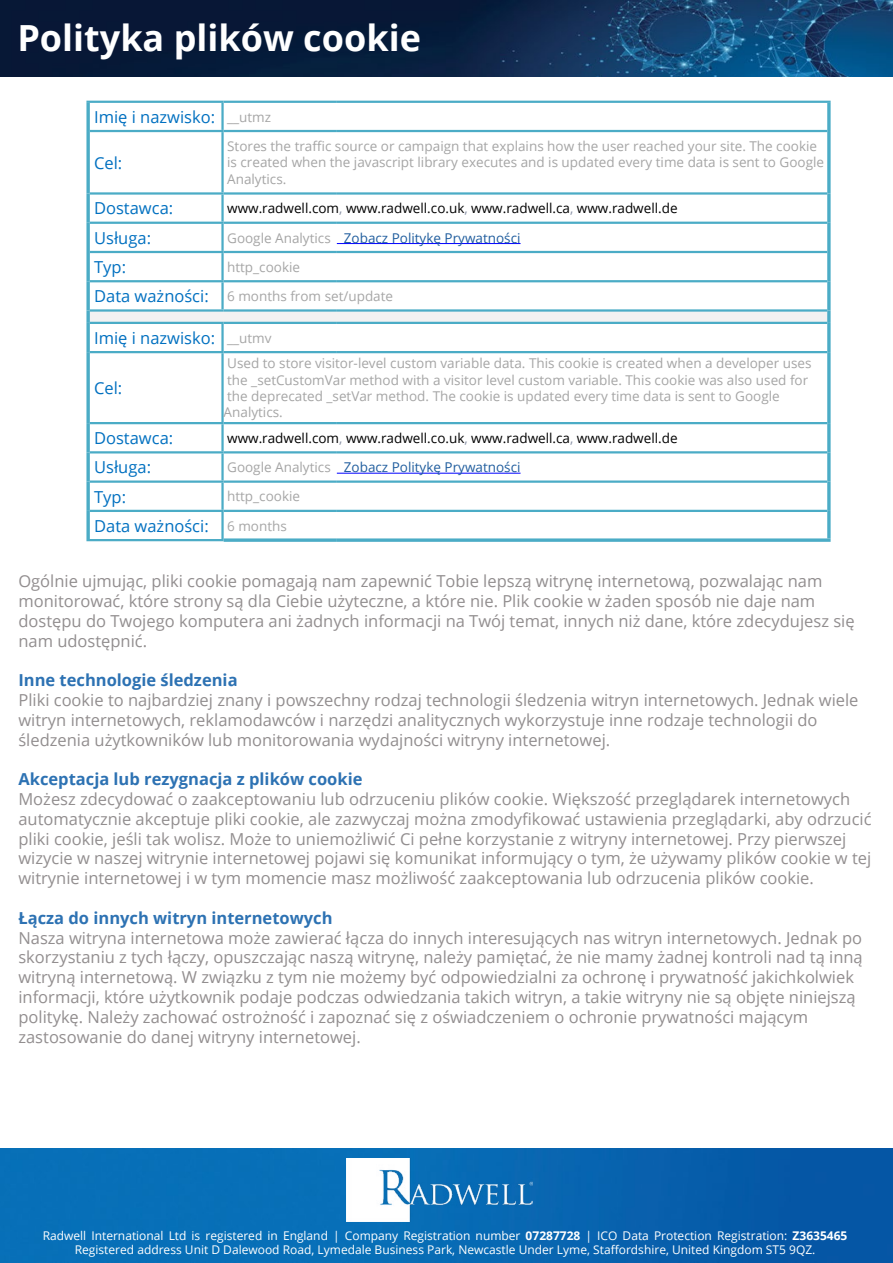
<style>
.page{position:relative;width:893px;height:1263px;background:#fff}
.page>*{position:absolute;margin:0;border:0;box-sizing:border-box;transform-origin:0 0}
.t1{font:700 36px "Open Sans";color:#fff}
.t2{font:16.5px/19.8px "Open Sans";color:#928e8f}
.t3{font:16.5px "Open Sans";color:#0070c0}
.t4{font:700 16.5px "Open Sans";color:#2d72b3}
.t5{font:13.5px/16.2px "Open Sans";color:#a5a5a5}
.t6{font:13.5px "Open Sans";color:#000}
.t7{font:13.5px "Open Sans";color:#215e9e}
.t8{font:13.5px "Open Sans";color:#a6a6a6}
.t9{font:12px/14.4px "Open Sans";color:#fff;text-align:center}
.s1{font-size:13.5px;color:#a6a6a6}
.s2{color:#8b93a7}
.s3{color:#a5a5a5}
.s4{font-weight:700}
</style>
<div class="page">
<img style="left:0;top:1148px;width:893px;height:115px">
<img style="left:346px;top:1158px;width:186px;height:64px">
<img style="left:0;top:0;width:893px;height:77px">
<svg style="left:90px;top:129px;width:737px;height:381px"></svg>
<div style="left:88px;top:310px;width:741px;height:13px;background:#f2f2f2"></div>
<svg style="left:827px;top:103px;width:4px;height:28px"></svg>
<svg style="left:827px;top:131px;width:4px;height:62px"></svg>
<svg style="left:827px;top:193px;width:4px;height:30px"></svg>
<svg style="left:827px;top:223px;width:4px;height:29px"></svg>
<svg style="left:827px;top:252px;width:4px;height:29px"></svg>
<svg style="left:827px;top:281px;width:4px;height:29px"></svg>
<svg style="left:86px;top:310px;width:4px;height:13px"></svg>
<svg style="left:827px;top:310px;width:4px;height:13px"></svg>
<svg style="left:86px;top:103px;width:4px;height:28px"></svg>
<svg style="left:86px;top:323px;width:4px;height:29px"></svg>
<hr style="left:221px;top:103px;width:3px;height:27px;background:#4bacc6">
<hr style="left:221px;top:324px;width:3px;height:27px;background:#4bacc6">
<svg style="left:86px;top:131px;width:4px;height:62px"></svg>
<svg style="left:86px;top:352px;width:4px;height:71px"></svg>
<hr style="left:221px;top:132px;width:3px;height:60px;background:#4bacc6">
<hr style="left:221px;top:353px;width:3px;height:69px;background:#4bacc6">
<svg style="left:827px;top:323px;width:4px;height:29px"></svg>
<hr style="left:224px;top:101px;width:112px;height:2px;background:#4bacc6">
<hr style="left:336px;top:101px;width:495px;height:2px;background:#4bacc6">
<hr style="left:224px;top:130px;width:112px;height:2px;background:#4bacc6">
<hr style="left:336px;top:130px;width:491px;height:2px;background:#4bacc6">
<hr style="left:224px;top:192px;width:112px;height:3px;background:#4bacc6">
<hr style="left:336px;top:192px;width:491px;height:3px;background:#4bacc6">
<hr style="left:224px;top:222px;width:112px;height:2px;background:#4bacc6">
<hr style="left:336px;top:222px;width:491px;height:2px;background:#4bacc6">
<hr style="left:224px;top:251px;width:112px;height:2px;background:#4bacc6">
<hr style="left:336px;top:251px;width:491px;height:2px;background:#4bacc6">
<hr style="left:224px;top:280px;width:112px;height:2px;background:#4bacc6">
<hr style="left:336px;top:280px;width:491px;height:2px;background:#4bacc6">
<hr style="left:224px;top:309px;width:112px;height:3px;background:#4bacc6">
<hr style="left:336px;top:309px;width:491px;height:3px;background:#4bacc6">
<hr style="left:224px;top:322px;width:112px;height:2px;background:#4bacc6">
<hr style="left:336px;top:322px;width:491px;height:2px;background:#4bacc6">
<svg style="left:86px;top:193px;width:4px;height:30px"></svg>
<svg style="left:86px;top:423px;width:4px;height:29px"></svg>
<hr style="left:221px;top:195px;width:3px;height:27px;background:#4bacc6">
<hr style="left:221px;top:424px;width:3px;height:27px;background:#4bacc6">
<svg style="left:86px;top:223px;width:4px;height:29px"></svg>
<svg style="left:86px;top:452px;width:4px;height:30px"></svg>
<hr style="left:221px;top:224px;width:3px;height:27px;background:#4bacc6">
<hr style="left:221px;top:453px;width:3px;height:27px;background:#4bacc6">
<hr style="left:224px;top:351px;width:112px;height:2px;background:#4bacc6">
<hr style="left:336px;top:351px;width:491px;height:2px;background:#4bacc6">
<svg style="left:827px;top:352px;width:4px;height:71px"></svg>
<svg style="left:86px;top:252px;width:4px;height:29px"></svg>
<svg style="left:86px;top:482px;width:4px;height:29px"></svg>
<hr style="left:221px;top:253px;width:3px;height:27px;background:#4bacc6">
<hr style="left:221px;top:483px;width:3px;height:27px;background:#4bacc6">
<svg style="left:827px;top:423px;width:4px;height:29px"></svg>
<svg style="left:86px;top:281px;width:4px;height:29px"></svg>
<svg style="left:86px;top:511px;width:4px;height:28px"></svg>
<hr style="left:224px;top:422px;width:112px;height:2px;background:#4bacc6">
<hr style="left:336px;top:422px;width:491px;height:2px;background:#4bacc6">
<hr style="left:221px;top:282px;width:3px;height:27px;background:#4bacc6">
<hr style="left:221px;top:512px;width:3px;height:27px;background:#4bacc6">
<hr style="left:224px;top:451px;width:112px;height:2px;background:#4bacc6">
<hr style="left:336px;top:451px;width:491px;height:2px;background:#4bacc6">
<svg style="left:827px;top:452px;width:4px;height:30px"></svg>
<hr style="left:224px;top:480px;width:112px;height:3px;background:#4bacc6">
<hr style="left:336px;top:480px;width:491px;height:3px;background:#4bacc6">
<svg style="left:827px;top:482px;width:4px;height:29px"></svg>
<hr style="left:224px;top:510px;width:112px;height:2px;background:#4bacc6">
<hr style="left:336px;top:510px;width:491px;height:2px;background:#4bacc6">
<svg style="left:224px;top:538px;width:112px;height:4px"></svg>
<svg style="left:336px;top:538px;width:495px;height:4px;background:#66b8ce"></svg>
<svg style="left:827px;top:511px;width:4px;height:27px"></svg>
<hr style="left:86px;top:101px;width:138px;height:2px;background:#4bacc6">
<hr style="left:90px;top:130px;width:134px;height:2px;background:#4bacc6">
<hr style="left:90px;top:192px;width:134px;height:3px;background:#4bacc6">
<hr style="left:90px;top:222px;width:134px;height:2px;background:#4bacc6">
<hr style="left:90px;top:251px;width:134px;height:2px;background:#4bacc6">
<hr style="left:90px;top:280px;width:134px;height:2px;background:#4bacc6">
<hr style="left:90px;top:309px;width:134px;height:3px;background:#4bacc6">
<hr style="left:90px;top:322px;width:134px;height:2px;background:#4bacc6">
<hr style="left:90px;top:351px;width:134px;height:2px;background:#4bacc6">
<hr style="left:90px;top:422px;width:134px;height:2px;background:#4bacc6">
<hr style="left:90px;top:451px;width:134px;height:2px;background:#4bacc6">
<hr style="left:90px;top:480px;width:134px;height:3px;background:#4bacc6">
<hr style="left:90px;top:510px;width:134px;height:2px;background:#4bacc6">
<hr style="left:86px;top:539px;width:138px;height:2px;background:#4bacc6">
<hr style="left:337px;top:243px;width:184px;height:1px;background:#00f">
<hr style="left:337px;top:473px;width:184px;height:1px;background:#00f">
<h1 class="t1" style="left:17px;top:12px;width:405px">Polityka plików cookie</h1>
<p class="t3" style="left:94px;top:105px;width:179px">Imię i nazwisko: <span class="s1">__utmz</span></p>
<p class="t3" style="left:94px;top:151px;width:30px">Cel:</p>
<p class="t5" style="left:227px;top:138px;width:598px">Stores the traffic source or campaign that explains how the user reached your site. The cookie is created when the javascript library executes and is updated every time data is sent to Google<br>Analytics.</p>
<p class="t3" style="left:94px;top:197px;width:81px">Dostawca:</p>
<p class="t6" style="left:227px;top:199px;width:452px">www.radwell.com<span class="s2">,</span> www.radwell.co.uk<span class="s2">,</span> www.radwell.ca<span class="s2">,</span> www.radwell.de</p>
<p class="t3" style="left:94px;top:226px;width:58px">Usługa:</p>
<p class="t7" style="left:227px;top:228px;width:295px"><span class="s3">Google Analytics</span> Zobacz Politykę Prywatności</p>
<p class="t3" style="left:94px;top:256px;width:33px">Typ:</p>
<p class="t8" style="left:227px;top:258px;width:74px">http_cookie</p>
<p class="t3" style="left:94px;top:285px;width:116px">Data ważności:</p>
<p class="t8" style="left:227px;top:287px;width:167px">6 months from set/update</p>
<p class="t3" style="left:94px;top:326px;width:179px">Imię i nazwisko: <span class="s1">__utmv</span></p>
<p class="t3" style="left:94px;top:377px;width:30px">Cel:</p>
<p class="t5" style="left:224px;top:355px;width:589px">Used to store visitor-level custom variable data. This cookie is created when a developer uses the _setCustomVar method with a visitor level custom variable. This cookie was also used for the deprecated _setVar method. The cookie is updated every time data is sent to Google Analytics.</p>
<p class="t3" style="left:94px;top:427px;width:81px">Dostawca:</p>
<p class="t6" style="left:227px;top:429px;width:452px">www.radwell.com<span class="s2">,</span> www.radwell.co.uk<span class="s2">,</span> www.radwell.ca<span class="s2">,</span> www.radwell.de</p>
<p class="t3" style="left:94px;top:456px;width:58px">Usługa:</p>
<p class="t7" style="left:227px;top:458px;width:295px"><span class="s3">Google Analytics</span> Zobacz Politykę Prywatności</p>
<p class="t3" style="left:94px;top:485px;width:33px">Typ:</p>
<p class="t8" style="left:227px;top:487px;width:74px">http_cookie</p>
<p class="t3" style="left:94px;top:514px;width:116px">Data ważności:</p>
<p class="t8" style="left:227px;top:516px;width:61px">6 months</p>
<p class="t2" style="left:18px;top:571px;width:838px">Ogólnie ujmując, pliki cookie pomagają nam zapewnić Tobie lepszą witrynę internetową, pozwalając nam monitorować, które strony są dla Ciebie użyteczne, a które nie. Plik cookie w żaden sposób nie daje nam dostępu do Twojego komputera ani żadnych informacji na Twój temat, innych niż dane, które zdecydujesz się nam udostępnić.</p>
<p class="t4" style="left:18px;top:668px;width:221px">Inne technologie śledzenia</p>
<p class="t2" style="left:18px;top:690px;width:842px">Pliki cookie to najbardziej znany i powszechny rodzaj technologii śledzenia witryn internetowych. Jednak wiele witryn internetowych, reklamodawców i narzędzi analitycznych wykorzystuje inne rodzaje technologii do śledzenia użytkowników lub monitorowania wydajności witryny internetowej.</p>
<p class="t4" style="left:18px;top:767px;width:346px">Akceptacja lub rezygnacja z plików cookie</p>
<p class="t2" style="left:18px;top:789px;width:855px">Możesz zdecydować o zaakceptowaniu lub odrzuceniu plików cookie. Większość przeglądarek internetowych automatycznie akceptuje pliki cookie, ale zazwyczaj można zmodyfikować ustawienia przeglądarki, aby odrzucić pliki cookie, jeśli tak wolisz. Może to uniemożliwić Ci pełne korzystanie z witryny internetowej. Przy pierwszej wizycie w naszej witrynie internetowej pojawi się komunikat informujący o tym, że używamy plików cookie w tej witrynie internetowej i w tym momencie masz możliwość zaakceptowania lub odrzucenia plików cookie.</p>
<p class="t4" style="left:18px;top:906px;width:316px">Łącza do innych witryn internetowych</p>
<p class="t2" style="left:18px;top:927px;width:846px">Nasza witryna internetowa może zawierać łącza do innych interesujących nas witryn internetowych. Jednak po skorzystaniu z tych łączy, opuszczając naszą witrynę, należy pamiętać, że nie mamy żadnej kontroli nad tą inną witryną internetową. W związku z tym nie możemy być odpowiedzialni za ochronę i prywatność jakichkolwiek informacji, które użytkownik podaje podczas odwiedzania takich witryn, a takie witryny nie są objęte niniejszą politykę. Należy zachować ostrożność i zapoznać się z oświadczeniem o ochronie prywatności mającym zastosowanie do danej witryny internetowej.</p>
<p class="t9" style="left:43px;top:1228px;width:806px">Radwell International Ltd is registered in England | Company Registration number <span class="s4">07287728</span> | ICO Data Protection Registration: <span class="s4">Z3635465<br></span>Registered address Unit D Dalewood Road, Lymedale Business Park, Newcastle Under Lyme, Staffordshire, United Kingdom ST5 9QZ.</p>
</div>
